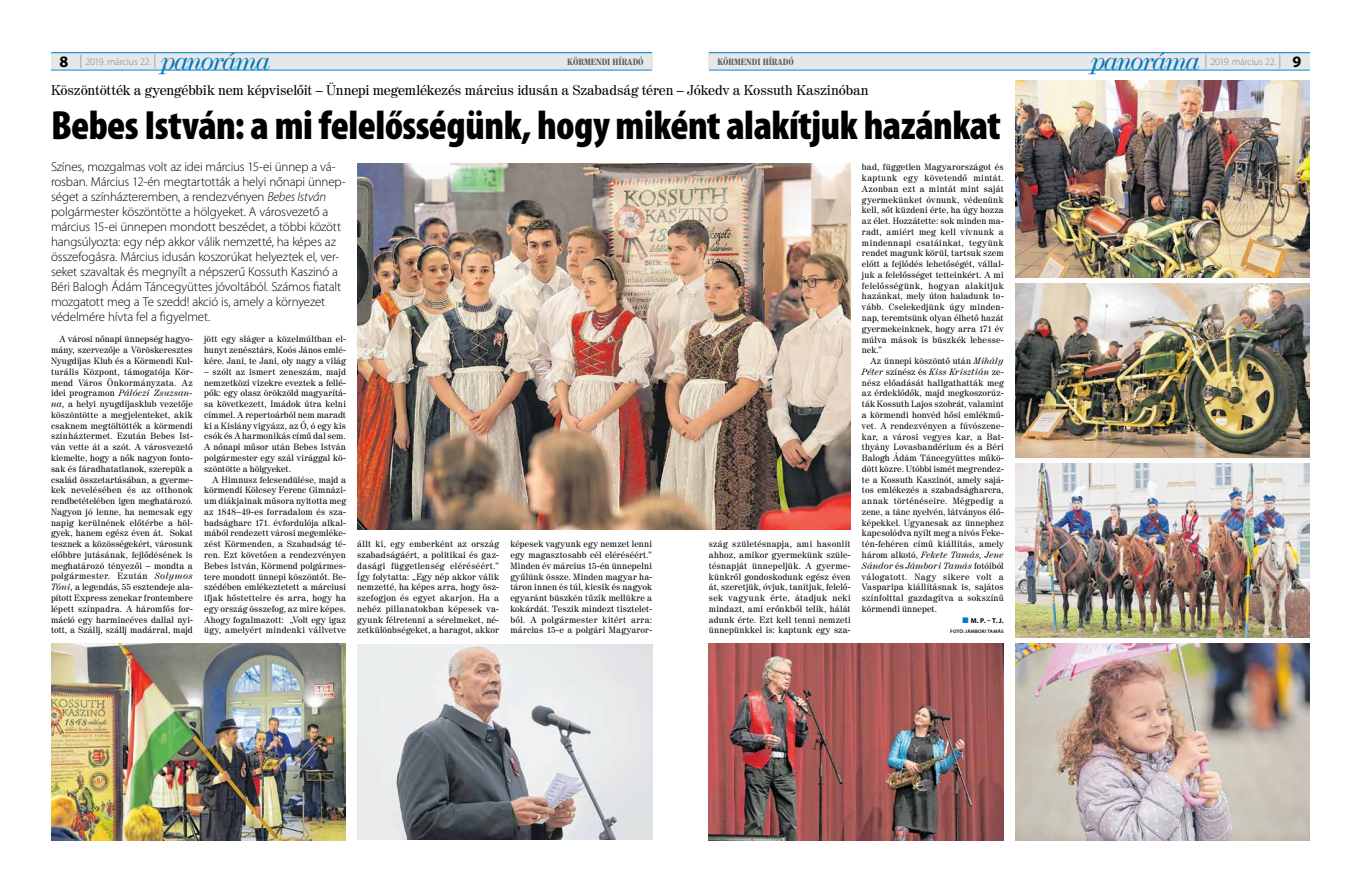
<style>
.page{position:relative;width:1361px;height:893px;background:#fff}
.page>*{position:absolute;margin:0;border:0;box-sizing:border-box;transform-origin:0 0}
.t1{font:900 condensed 41px "Myriad Pro";letter-spacing:-.015em;color:#000}
.t2{font:700 16px "Myriad Pro";color:#000}
.t3{font:14px "Century 725 PFL";letter-spacing:-.01em;color:#000}
.t4{font:300 13px/15px "Myriad Pro";letter-spacing:-.015em;color:#000}
.t5{font:300 10px "Myriad Pro";letter-spacing:-.01em;color:#808285}
.t6{font:9px/10.8px "Century 725 PFL";letter-spacing:.02em;color:#000;text-align:justify}
.t7{font:700 9px "Century 725 Cn PFL";color:#58595b}
.t8{font:700 7px "Myriad Pro";color:#000}
.t9{font:600 5px "Myriad Pro";letter-spacing:.04em;color:#000}
.s1{font-size:14px}
.s2{font-family:"Century 725 PFL";font-weight:400;font-style:italic;font-size:24px;color:#007ac2}
.s3{font-style:italic}
.s4{color:#007ac2}
</style>
<div class="page">
<div style="left:51px;top:54px;width:601px;height:15px;background:#e6e7e8"></div>
<div style="left:709px;top:54px;width:601px;height:15px;background:#e6e7e8"></div>
<hr style="left:51px;top:70px;width:601px;height:1px;background:#007ac2">
<hr style="left:709px;top:70px;width:601px;height:1px;background:#007ac2">
<hr style="left:51px;top:52px;width:601px;height:1px;background:#007ac2">
<hr style="left:709px;top:52px;width:601px;height:1px;background:#007ac2">
<img style="left:357px;top:164px;width:493px;height:365px">
<img style="left:51px;top:644px;width:295px;height:196px">
<img style="left:357px;top:644px;width:295px;height:196px">
<img style="left:709px;top:644px;width:294px;height:196px">
<img style="left:1015px;top:644px;width:295px;height:196px">
<img style="left:1015px;top:463px;width:295px;height:174px">
<img style="left:1015px;top:283px;width:295px;height:175px">
<img style="left:1015px;top:81px;width:295px;height:196px">
<p class="t5" style="left:79px;top:56px;width:193px"><span class="s1">|</span> 2019. március 22. <span class="s1">|</span> <span class="s2">panoráma</span></p>
<p class="t5" style="left:1091px;top:56px;width:192px"><span class="s2">panoráma</span> <span class="s1">|</span> 2019. március 22. <span class="s1">|</span></p>
<h3 class="t3" style="left:51px;top:81px;width:819px">Köszöntötték a gyengébbik nem képviselőit – Ünnepi megemlékezés március idusán a Szabadság téren – Jókedv a Kossuth Kaszinóban</h3>
<h1 class="t1" style="left:51px;top:102px;width:951px">Bebes István: a mi felelősségünk, hogy miként alakítjuk hazánkat</h1>
<h2 class="t2" style="left:60px;top:51px;width:10px">8</h2>
<p class="t7" style="left:567px;top:56px;width:78px">KÖRMENDI HÍRADÓ</p>
<p class="t7" style="left:717px;top:56px;width:78px">KÖRMENDI HÍRADÓ</p>
<h2 class="t2" style="left:1292px;top:51px;width:10px">9</h2>
<p class="t4" style="left:51px;top:159px;width:296px">Színes, mozgalmas volt az idei március 15-ei ünnep a vá&shy;rosban. Március 12-én megtartották a helyi nőnapi ünnep&shy;séget a színházteremben, a rendezvényen <span class="s3">Bebes István </span>polgármester köszöntötte a hölgyeket. A városvezető a március 15-ei ünnepen mondott beszédet, a többi között hangsúlyozta: egy nép akkor válik nemzetté, ha képes az összefogásra. Március idusán koszorúkat helyeztek el, ver&shy;seket szavaltak és megnyílt a népszerű Kossuth Kaszinó a Béri Balogh Ádám Táncegyüttes jóvoltából. Számos fiatalt mozgatott meg a Te szedd! akció is, amely a környezet védelmére hívta fel a figyelmet.</p>
<p class="t6" style="left:51px;top:334px;width:143px;text-indent:9px">A városi nőnapi ünnepség hagyo&shy;mány, szervezője a Vöröskeresztes Nyugdíjas Klub és a Körmendi Kul&shy;turális Központ, támogatója Kör&shy;mend Város Önkormányzata. Az idei programon <span class="s3">Pálóczi Zsuzsan&shy;na,</span> a helyi nyugdíjasklub vezetője köszöntötte a megjelenteket, akik csaknem megtöltötték a körmendi színháztermet. Ezután Bebes Ist&shy;ván vette át a szót. A városvezető kiemelte, hogy a nők nagyon fonto&shy;sak és fáradhatatlanok, szerepük a család összetartásában, a gyerme&shy;kek nevelésében és az otthonok rendbetételében igen meghatározó.<br>Nagyon jó lenne, ha nemcsak egy napig kerülnének előtérbe a höl&shy;gyek, hanem egész éven át. Sokat tesznek a közösségekért, városunk előbbre jutásának, fejlődésének is meghatározó tényezői – mondta a polgármester. Ezután <span class="s3">Solymos Tóni,</span> a legendás, 55 esztendeje ala&shy;pított Express zenekar frontembere lépett színpadra. A háromfős for&shy;máció egy harmincéves dallal nyi&shy;tott, a Szállj, szállj madárral, majd</p>
<p class="t6" style="left:204px;top:334px;width:143px">jött egy sláger a közelmúltban el&shy;hunyt zenésztárs, Koós János emlé&shy;kére. Jani, te Jani, oly nagy a világ</p>
<p class="t6" style="left:204px;top:366px;width:143px">– szólt az ismert zeneszám, majd nemzetközi vizekre eveztek a fellé&shy;pők: egy olasz örökzöld magyarítá&shy;sa következett, Imádok útra kelni címmel. A repertoárból nem maradt ki a Kislány vigyázz, az Ó, ó egy kis csók és A harmonikás című dal sem.<br>A nőnapi műsor után Bebes István polgármester egy szál virággal kö&shy;szöntötte a hölgyeket.</p>
<p class="t6" style="left:204px;top:474px;width:143px;text-indent:9px">A Himnusz felcsendülése, majd a körmendi Kölcsey Ferenc Gimnázi&shy;um diákjainak műsora nyitotta meg az 1848–49-es forradalom és sza&shy;badságharc 171. évfordulója alkal&shy;mából rendezett városi megemléke&shy;zést Körmenden, a Szabadság té&shy;ren. Ezt követően a rendezvényen Bebes István, Körmend polgármes&shy;tere mondott ünnepi köszöntőt. Be&shy;szédében emlékeztetett a márciusi ifjak hőstetteire és arra, hogy ha egy ország összefog, az mire képes.<br>Ahogy fogalmazott: „Volt egy igaz ügy, amelyért mindenki vállvetve</p>
<p class="t6" style="left:357px;top:538px;width:143px">állt ki, egy emberként az ország szabadságáért, a politikai és gaz&shy;dasági függetlenség eléréséért.” Így folytatta: „Egy nép akkor válik nemzetté, ha képes arra, hogy ös - szefogjon és egyet akarjon. Ha a nehéz pillanatokban képesek va&shy;gyunk félretenni a sérelmeket, né&shy;zetkülönbségeket, a haragot, akkor</p>
<p class="t6" style="left:510px;top:538px;width:143px">képesek vagyunk egy nemzet lenni egy magasztosabb cél eléréséért.” Minden év március 15-én ünnepelni gyűlünk össze. Minden magyar ha&shy;táron innen és túl, kicsik és nagyok egyaránt büszkén tűzik mellükre a kokárdát. Teszik mindezt tisztelet&shy;ből. A polgármester kitért arra: március 15-e a polgári Magyaror-</p>
<p class="t6" style="left:709px;top:538px;width:143px">szág születésnapja, ami hasonlít ahhoz, amikor gyermekünk szüle&shy;tésnapját ünnepeljük. A gyerme&shy;künkről gondoskodunk egész éven át, szeretjük, óvjuk, tanítjuk, felelő&shy;sek vagyunk érte, átadjuk neki mindazt, ami erőnkből telik, hálát adunk érte. Ezt kell tenni nemzeti ünnepünkkel is: kaptunk egy sza-</p>
<p class="t6" style="left:862px;top:161px;width:143px">bad, független Magyarországot és kaptunk egy követendő mintát.<br>Azonban ezt a mintát mint saját gyermekünket óvnunk, védenünk kell, sőt küzdeni érte, ha úgy hozza az élet. Hozzátette: sok minden ma&shy;radt, amiért meg kell vívnunk a mindennapi csatáinkat, tegyünk rendet magunk körül, tartsuk szem előtt a fejlődés lehetőségét, vállal&shy;juk a felelősséget tetteinkért. A mi felelősségünk, hogyan alakítjuk hazánkat, mely úton haladunk to&shy;vább. Cselekedjünk úgy minden&shy;nap, teremtsünk olyan élhető hazát gyermekeinknek, hogy arra 171 év múlva mások is büszkék lehesse&shy;nek.”</p>
<p class="t6" style="left:862px;top:355px;width:143px;text-indent:9px">Az ünnepi köszöntő után <span class="s3">Mihály Péter</span> színész és <span class="s3">Kiss Krisztián</span> ze&shy;nész előadását hallgathatták meg az érdeklődők, majd megkoszorúz&shy;ták Kossuth Lajos szobrát, valamint a körmendi honvéd hősi emlékmű&shy;vet. A rendezvényen a fúvószene&shy;kar, a városi vegyes kar, a Bat&shy;thyány Lovasbandérium és a Béri Balogh Ádám Táncegyüttes műkö&shy;dött közre. Utóbbi ismét megrendez&shy;te a Kossuth Kaszinót, amely sajá&shy;tos emlékezés a szabadságharcra, annak történéseire. Mégpedig a zene, a tánc nyelvén, látványos élő&shy;képekkel. Ugyancsak az ünnephez kapcsolódva nyílt meg a nívós Feke&shy;tén-fehéren című kiállítás, amely három alkotó, <span class="s3">Fekete Tamás, Jene Sándor</span> és <span class="s3">Jámbori Tamás</span> fotóiból válogatott. Nagy sikere volt a Vasparipa kiállításnak is, sajátos színfolttal gazdagítva a sokszínű körmendi ünnepet.</p>
<p class="t8" style="left:962px;top:616px;width:43px"><span class="s4">■</span> M. P. – T. J.</p>
<p class="t9" style="left:950px;top:628px;width:55px">FOTÓ: JÁMBORI TAMÁS</p>
</div>
